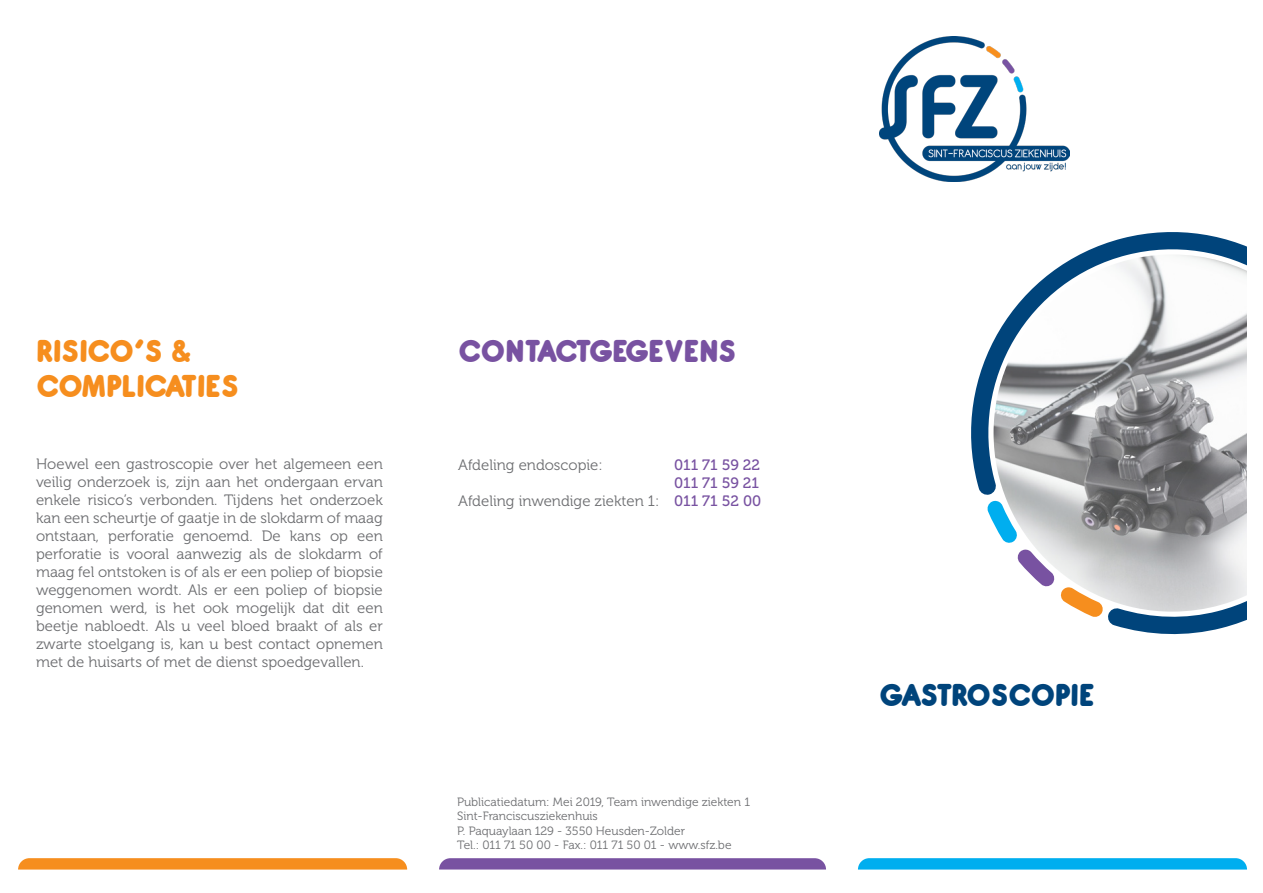
<style>
.page{position:relative;width:1263px;height:893px;background:#fff}
.page>*{position:absolute;margin:0;border:0;box-sizing:border-box;transform-origin:0 0}
.Titel{font:800 34.5px "Antipasto";color:#f68e1e}
.Titel-2{font:800 34.5px "Antipasto";color:#7852a1}
.Titel-3{font:800 34.5px "Antipasto";color:#00447b}
.t1{font:15px/18px "Museo 300";color:#6c6d70;text-align:justify}
.t2{font:15px/18px "Museo 500";color:#7852a1}
.Broodtekst{font:12px "Museo 300";color:#6c6d70}
.s1{font-family:"Museo 500";color:#7852a1}
</style>
<div class="page">
<img style="left:879px;top:37px;width:191px;height:144px">
<svg style="left:858px;top:858px;width:389px;height:11px;background:#07b0ef"></svg>
<svg style="left:18px;top:858px;width:389px;height:11px;background:#f69124"></svg>
<svg style="left:439px;top:858px;width:387px;height:11px;background:#7c57a3"></svg>
<svg style="left:971px;top:232px;width:276px;height:403px"></svg>
<svg style="left:986px;top:501px;width:118px;height:117px"></svg>
<p class="Titel" style="left:36px;top:329px;width:158px">RISICO’S &amp;</p>
<p class="Titel" style="left:36px;top:364px;width:205px">COMPLICATIES</p>
<p class="t1" style="left:36px;top:455px;width:348px">Hoewel een gastroscopie over het algemeen een veilig onderzoek is, zijn aan het ondergaan ervan enkele risico’s verbonden. Tijdens het onderzoek kan een scheurtje of gaatje in de slokdarm of maag ontstaan, perforatie genoemd. De kans op een perforatie is vooral aanwezig als de slokdarm of maag fel ontstoken is of als er een poliep of biopsie weggenomen wordt. Als er een poliep of biopsie genomen werd, is het ook mogelijk dat dit een beetje nabloedt. Als u veel bloed braakt of als er zwarte stoelgang is, kan u best contact opnemen met de huisarts of met de dienst spoedgevallen.</p>
<p class="Titel-2" style="left:458px;top:329px;width:280px">CONTACTGEGEVENS</p>
<p class="t1" style="left:458px;top:456px;width:146px">Afdeling endoscopie:</p>
<p class="t2" style="left:674px;top:456px;width:87px">011 71 59 22<br>011 71 59 21</p>
<p class="t1" style="left:458px;top:492px;width:304px">Afdeling inwendige ziekten 1: <span class="s1">011 71 52 00</span></p>
<p class="Broodtekst" style="left:457px;top:795px;width:294px">Publicatiedatum: Mei 2019, Team inwendige ziekten 1</p>
<p class="Broodtekst" style="left:457px;top:810px;width:142px">Sint-Franciscusziekenhuis</p>
<p class="Broodtekst" style="left:457px;top:824px;width:229px">P. Paquaylaan 129 - 3550 Heusden-Zolder</p>
<p class="Broodtekst" style="left:457px;top:838px;width:276px">Tel.: 011 71 50 00 - Fax.: 011 71 50 01 - www.sfz.be</p>
<p class="Titel-3" style="left:879px;top:673px;width:217px">GASTROSCOPIE</p>
</div>
